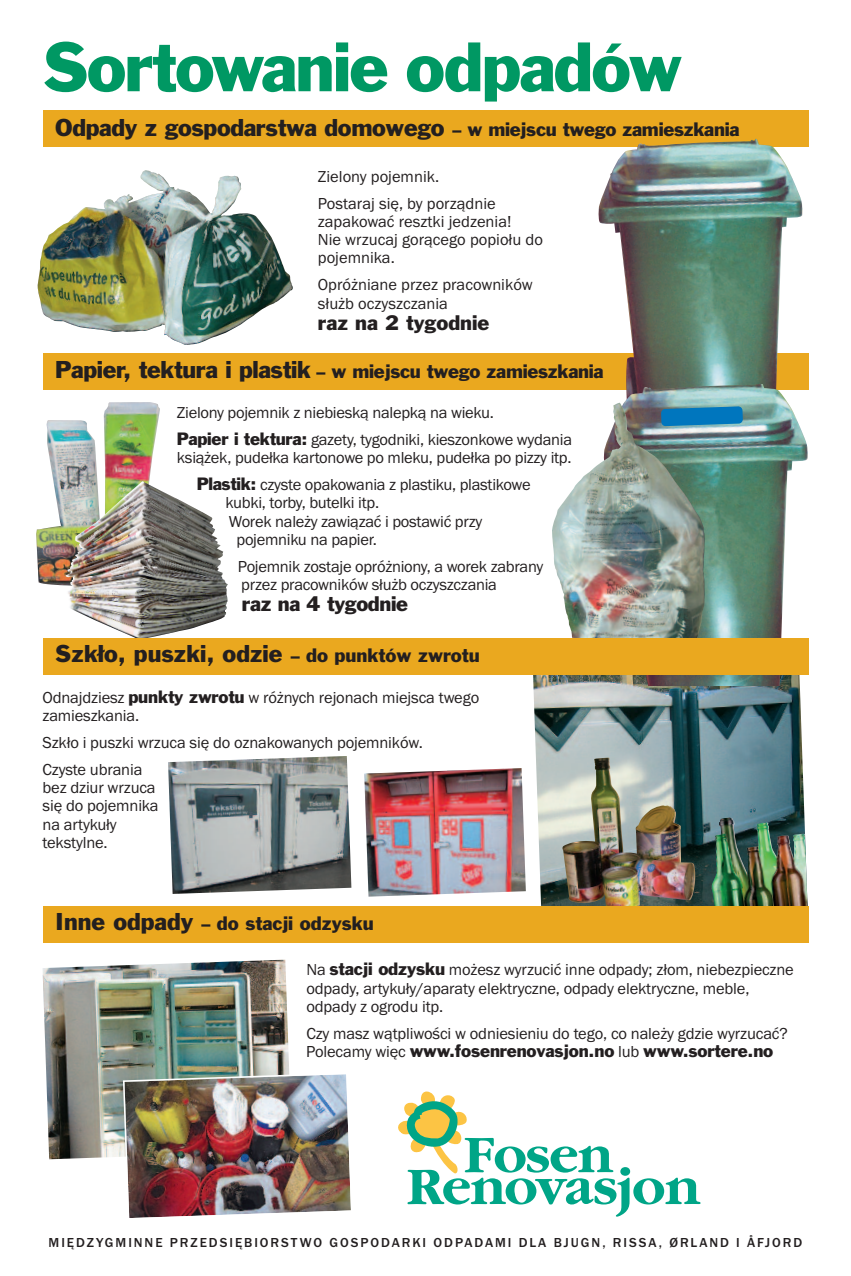
<style>
.page{position:relative;width:851px;height:1276px;background:#fff}
.page>*{position:absolute;margin:0;border:0;box-sizing:border-box;transform-origin:0 0}
.t1{font:64.5px "Franklin Gothic";letter-spacing:-.025em;color:#009863}
.t2{font:22.5px "Franklin Gothic";letter-spacing:-.015em;color:#231f20}
.t3{font:19.5px "Franklin Gothic";letter-spacing:-.01em;color:#231f20}
.t4{font:18px "Franklin Gothic";letter-spacing:-.015em;color:#231f20}
.t5{font:16.5px/18.3px "Franklin Gothic";letter-spacing:-.01em;color:#231f20}
.t6{font:500 13.5px "Franklin Gothic";letter-spacing:.145em;color:#231f20}
.s1{font-size:18px}
.s2{font-size:22.5px}
.s3{font-style:inherit}
</style>
<div class="page">
<svg style="left:398px;top:1091px;width:302px;height:125px"></svg>
<img style="left:532px;top:674px;width:273px;height:232px">
<img style="left:711px;top:817px;width:96px;height:89px">
<div style="left:43px;top:111px;width:765px;height:36px;background:#eaa81f"></div>
<img style="left:36px;top:402px;width:124px;height:184px">
<div style="left:43px;top:353px;width:765px;height:36px;background:#eaa81f"></div>
<img style="left:561px;top:757px;width:134px;height:149px">
<img style="left:42px;top:959px;width:247px;height:200px">
<img style="left:65px;top:481px;width:163px;height:157px">
<div style="left:43px;top:906px;width:765px;height:36px;background:#eaa81f"></div>
<img style="left:38px;top:170px;width:255px;height:175px">
<img style="left:598px;top:138px;width:204px;height:252px">
<img style="left:603px;top:384px;width:205px;height:301px">
<img style="left:552px;top:403px;width:152px;height:235px">
<svg style="left:661px;top:406px;width:81px;height:20px;background:#137dba"></svg>
<div style="left:43px;top:638px;width:765px;height:36px;background:#eaa81f"></div>
<img style="left:168px;top:756px;width:183px;height:138px">
<img style="left:364px;top:768px;width:161px;height:128px">
<img style="left:122px;top:1072px;width:229px;height:146px">
<h1 class="t1" style="left:43px;top:42px;width:641px">Sortowanie odpadów</h1>
<h2 class="t2" style="left:55px;top:119px;width:685px">Odpady z gospodarstwa domowego <span class="s1">– w miejscu twego zamieszkania</span></h2>
<p class="t5" style="left:318px;top:163px;width:179px;line-height:26.8px">Zielony pojemnik.<br>Postaraj się, by porządnie</p>
<p class="t5" style="left:318px;top:212px;width:226px">zapakować resztki jedzenia!<br>Nie wrzucaj gorącego popiołu do pojemnika.</p>
<p class="t5" style="left:318px;top:275px;width:216px">Opróżniane przez pracowników służb oczyszczania</p>
<p class="t3" style="left:318px;top:315px;width:173px">raz na 2 tygodnie</p>
<p class="t4" style="left:55px;top:364px;width:549px"><span class="s2">Papier, tektura i plastik</span> – w miejscu twego zamieszkania</p>
<p class="t5" style="left:177px;top:399px;width:396px;line-height:26.8px">Zielony pojemnik z niebieską nalepką na wieku.<br><span class="s3">Papier i tektura:</span> gazety, tygodniki, kieszonkowe wydania</p>
<p class="t5" style="left:197px;top:444px;width:376px;line-height:26.8px;text-indent:-20px">książek, pudełka kartonowe po mleku, pudełka po pizzy itp.<br><span class="s3">Plastik:</span> czyste opakowania z plastiku, plastikowe</p>
<p class="t5" style="left:225px;top:493px;width:155px">kubki, torby, butelki itp.</p>
<p class="t5" style="left:229px;top:512px;width:255px">Worek należy zawiązać i postawić przy</p>
<p class="t5" style="left:236px;top:530px;width:142px">pojemniku na papier.</p>
<p class="t5" style="left:238px;top:557px;width:307px">Pojemnik zostaje opróżniony, a worek zabrany przez pracowników służb oczyszczania</p>
<p class="t3" style="left:242px;top:596px;width:167px">raz na 4 tygodnie</p>
<h2 class="t2" style="left:55px;top:645px;width:426px">Szkło, puszki, odzie <span class="s1">– do punktów zwrotu</span></h2>
<p class="t5" style="left:43px;top:688px;width:438px">Odnajdziesz <span class="s3">punkty zwrotu</span> w różnych rejonach miejsca twego zamieszkania.</p>
<p class="t5" style="left:43px;top:729px;width:381px;line-height:26.8px">Szkło i puszki wrzuca się do oznakowanych pojemników.<br>Czyste ubrania</p>
<p class="t5" style="left:43px;top:778px;width:118px">bez dziur wrzuca się do pojemnika na artykuły tekstylne.</p>
<p class="t4" style="left:55px;top:917px;width:320px"><span class="s2">Inne odpady</span> – do stacji odzysku</p>
<p class="t5" style="left:306px;top:960px;width:489px">Na <span class="s3">stacji odzysku</span> możesz wyrzucić inne odpady; złom, niebezpieczne odpady, artykuły/aparaty elektryczne, odpady elektryczne, meble, odpady z ogrodu itp.</p>
<p class="t5" style="left:306px;top:1024px;width:483px">Czy masz wątpliwości w odniesieniu do tego, co należy gdzie wyrzucać?<br>Polecamy więc <span class="s3">www.fosenrenovasjon.no</span> lub <span class="s3">www.sortere.no</span></p>
<p class="t6" style="left:49px;top:1234px;width:755px">MIĘDZYGMINNE PRZEDSIĘBIORSTWO GOSPODARKI ODPADAMI DLA BJUGN, RISSA, ØRLAND I ÅFJORD</p>
</div>
